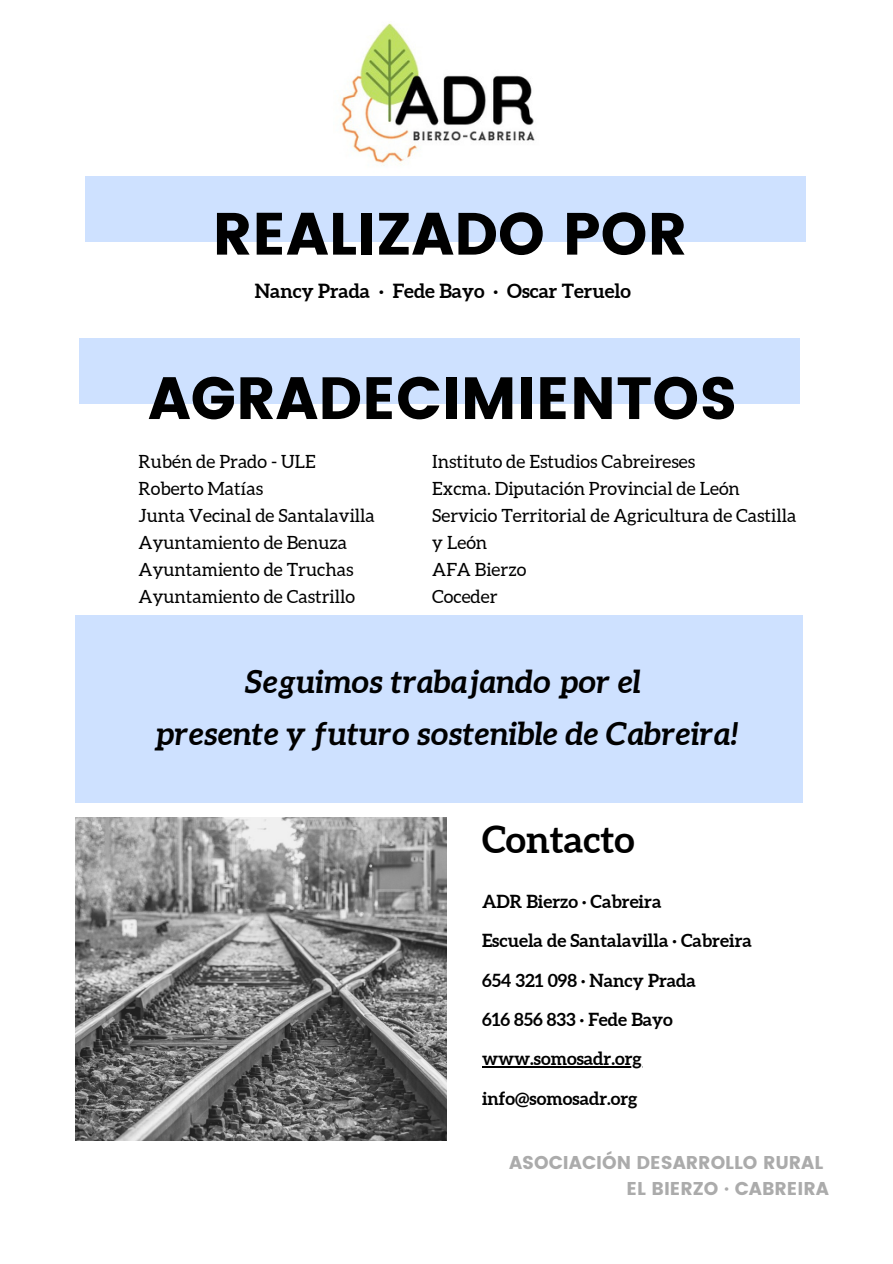
<style>
.page{position:relative;width:893px;height:1264px;background:#fff}
.page>*{position:absolute;margin:0;border:0;box-sizing:border-box;transform-origin:0 0}
.t1{font:59.4px "Poppins";color:#000}
.t2{font:700 37.5px "Aleo";color:#000}
.t3{font:italic 700 31.8px/51.9px "Aleo";color:#000;text-align:center}
.t4{font:700 19.5px "Aleo";color:#000}
.t5{font:18.45px/25.8px "Poppins";color:#ababab;text-align:right}
.t6{font:18.15px/27px "Aleo";color:#000}
.t7{font:700 18px/39.3px "Aleo";color:#000}
</style>
<div class="page">
<div style="left:79px;top:338px;width:720px;height:65px;background:#cee1ff"></div>
<img style="left:75px;top:817px;width:371px;height:323px">
<hr style="left:482px;top:1066px;width:160px;height:1px;background:#000">
<div style="left:75px;top:615px;width:728px;height:188px;background:#cee1ff"></div>
<img style="left:341px;top:23px;width:194px;height:143px">
<div style="left:86px;top:176px;width:720px;height:65px;background:#cee1ff"></div>
<h1 class="t1" style="left:212px;top:199px;width:476px">REALIZADO POR</h1>
<p class="t4" style="left:255px;top:280px;width:377px">Nancy Prada · Fede Bayo · Oscar Teruelo</p>
<h1 class="t1" style="left:148px;top:364px;width:591px">AGRADECIMIENTOS</h1>
<p class="t6" style="left:139px;top:448px;width:238px">Rubén de Prado - ULE<br>Roberto Matías<br>Junta Vecinal de Santalavilla<br>Ayuntamiento de Benuza<br>Ayuntamiento de Truchas<br>Ayuntamiento de Castrillo</p>
<p class="t6" style="left:432px;top:448px;width:365px">Instituto de Estudios Cabreireses<br>Excma. Diputación Provincial de León<br>Servicio Territorial de Agricultura de Castilla y León<br>AFA Bierzo<br>Coceder</p>
<h3 class="t3" style="left:154px;top:655px;width:586px">Seguimos trabajando por el<br>presente y futuro sostenible de Cabreira!</h3>
<h2 class="t2" style="left:482px;top:818px;width:154px">Contacto</h2>
<p class="t7" style="left:482px;top:881px;width:271px">ADR Bierzo · Cabreira<br>Escuela de Santalavilla · Cabreira<br>654 321 098 · Nancy Prada<br>616 856 833 · Fede Bayo www.somosadr.org info@somosadr.org</p>
<p class="t5" style="left:509px;top:1150px;width:321px">ASOCIACIÓN DESARROLLO RURAL<br>EL BIERZO · CABREIRA</p>
</div>
